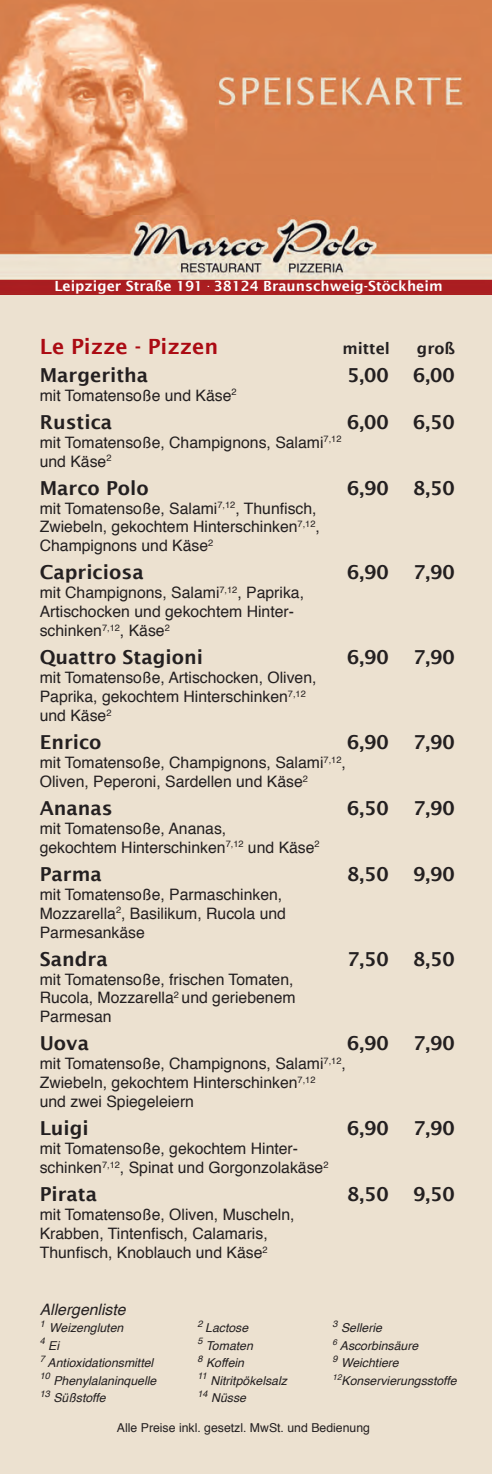
<style>
.page{position:relative;width:492px;height:1474px;background:#fff}
.page>*{position:absolute;margin:0;border:0;box-sizing:border-box;transform-origin:0 0}
.t1{font:600 21px "Lucida Sans";color:#ab0b13}
.t2{font:600 19.25px "Lucida Sans";color:#231f20}
.t3{font:15.75px/18.9px "Helvetica";color:#231f20}
.t4{font:italic 15.75px "Helvetica";color:#231f20}
.t5{font:600 15.75px "Lucida Sans";color:#231f20}
.t6{font:600 14px "Lucida Sans";color:#fff}
.t7{font:italic 12.25px "Helvetica";color:#231f20}
.t8{font:12.25px "Helvetica";color:#231f20}
</style>
<div class="page">
<div style="left:0;top:0;width:491px;height:1473px;background:#ece1d0"></div>
<img style="left:0;top:0;width:491px;height:295px">
<p class="t6" style="left:54px;top:278px;width:389px">Leipziger Straße 191 <sup>.</sup> 38124 Braunschweig-Stöckheim</p>
<p class="t1" style="left:40px;top:334px;width:180px">Le Pizze - Pizzen</p>
<p class="t5" style="left:342px;top:339px;width:49px">mittel</p>
<p class="t5" style="left:416px;top:339px;width:40px">groß</p>
<p class="t2" style="left:40px;top:364px;width:110px">Margeritha</p>
<p class="t2" style="left:346px;top:364px;width:43px">5,00</p>
<p class="t2" style="left:412px;top:364px;width:43px">6,00</p>
<p class="t3" style="left:40px;top:386px;width:198px">mit Tomatensoße und Käse<sup>2</sup></p>
<p class="t2" style="left:40px;top:411px;width:74px">Rustica</p>
<p class="t2" style="left:346px;top:411px;width:43px">6,00</p>
<p class="t2" style="left:412px;top:411px;width:43px">6,50</p>
<p class="t3" style="left:40px;top:433px;width:303px">mit Tomatensoße, Champignons, Salami<sup>7,12 </sup>und Käse<sup>2</sup></p>
<p class="t2" style="left:40px;top:477px;width:110px">Marco Polo</p>
<p class="t2" style="left:346px;top:477px;width:43px">6,90</p>
<p class="t2" style="left:412px;top:477px;width:43px">8,50</p>
<p class="t3" style="left:40px;top:499px;width:281px">mit Tomatensoße, Salami<sup>7,12</sup>, Thunfisch,<br>Zwiebeln, gekochtem Hinterschinken<sup>7,12</sup>,<br>Champignons und Käse<sup>2</sup></p>
<p class="t2" style="left:40px;top:561px;width:105px">Capriciosa</p>
<p class="t2" style="left:346px;top:561px;width:43px">6,90</p>
<p class="t2" style="left:412px;top:561px;width:43px">7,90</p>
<p class="t3" style="left:40px;top:584px;width:265px">mit Champignons, Salami<sup>7,12</sup>, Paprika,<br>Artischocken und gekochtem Hinter&shy;schinken<sup>7,12</sup>, Käse<sup>2</sup></p>
<p class="t2" style="left:40px;top:646px;width:164px">Quattro Stagioni</p>
<p class="t2" style="left:346px;top:646px;width:43px">6,90</p>
<p class="t2" style="left:412px;top:646px;width:43px">7,90</p>
<p class="t3" style="left:40px;top:668px;width:278px">mit Tomatensoße, Artischocken, Oliven,<br>Paprika, gekochtem Hinterschinken<sup>7,12 </sup>und Käse<sup>2</sup></p>
<p class="t2" style="left:40px;top:731px;width:63px">Enrico</p>
<p class="t2" style="left:346px;top:731px;width:43px">6,90</p>
<p class="t2" style="left:412px;top:731px;width:43px">7,90</p>
<p class="t3" style="left:40px;top:753px;width:307px">mit Tomatensoße, Champignons, Salami<sup>7,12</sup>,<br>Oliven, Peperoni, Sardellen und Käse<sup>2</sup></p>
<p class="t2" style="left:40px;top:797px;width:74px">Ananas</p>
<p class="t2" style="left:346px;top:797px;width:43px">6,50</p>
<p class="t2" style="left:412px;top:797px;width:43px">7,90</p>
<p class="t3" style="left:40px;top:819px;width:281px">mit Tomatensoße, Ananas,<br>gekochtem Hinterschinken<sup>7,12</sup> und Käse<sup>2</sup></p>
<p class="t2" style="left:40px;top:863px;width:63px">Parma</p>
<p class="t2" style="left:346px;top:863px;width:43px">8,50</p>
<p class="t2" style="left:412px;top:863px;width:43px">9,90</p>
<p class="t3" style="left:40px;top:885px;width:247px">mit Tomatensoße, Parmaschinken,<br>Mozzarella<sup>2</sup>, Basilikum, Rucola und<br>Parmesankäse</p>
<p class="t2" style="left:40px;top:947px;width:69px">Sandra</p>
<p class="t2" style="left:346px;top:947px;width:43px">7,50</p>
<p class="t2" style="left:412px;top:947px;width:43px">8,50</p>
<p class="t3" style="left:40px;top:970px;width:257px">mit Tomatensoße, frischen Tomaten,<br>Rucola, Mozzarella<sup>2</sup> und geriebenem<br>Parmesan</p>
<p class="t2" style="left:40px;top:1032px;width:51px">Uova</p>
<p class="t2" style="left:346px;top:1032px;width:43px">6,90</p>
<p class="t2" style="left:412px;top:1032px;width:43px">7,90</p>
<p class="t3" style="left:40px;top:1054px;width:307px">mit Tomatensoße, Champignons, Salami<sup>7,12</sup>,<br>Zwiebeln, gekochtem Hinterschinken<sup>7,12<br></sup>und zwei Spiegeleiern</p>
<p class="t2" style="left:40px;top:1117px;width:51px">Luigi</p>
<p class="t2" style="left:346px;top:1117px;width:43px">6,90</p>
<p class="t2" style="left:412px;top:1117px;width:43px">7,90</p>
<p class="t3" style="left:40px;top:1139px;width:290px">mit Tomatensoße, gekochtem Hinter&shy;schinken<sup>7,12</sup>, Spinat und Gorgonzolakäse<sup>2</sup></p>
<p class="t2" style="left:40px;top:1183px;width:59px">Pirata</p>
<p class="t2" style="left:346px;top:1183px;width:43px">8,50</p>
<p class="t2" style="left:412px;top:1183px;width:43px">9,50</p>
<p class="t3" style="left:40px;top:1205px;width:256px">mit Tomatensoße, Oliven, Muscheln,<br>Krabben, Tintenfisch, Calamaris,<br>Thunfisch, Knoblauch und Käse<sup>2</sup></p>
<p class="t4" style="left:40px;top:1296px;width:87px">Allergenliste</p>
<p class="t7" style="left:40px;top:1318px;width:85px"><sup>1</sup> Weizengluten</p>
<p class="t7" style="left:197px;top:1318px;width:52px"><sup>2</sup> Lactose</p>
<p class="t7" style="left:332px;top:1318px;width:51px"><sup>3</sup> Sellerie</p>
<p class="t7" style="left:40px;top:1335px;width:21px"><sup>4</sup> Ei</p>
<p class="t7" style="left:197px;top:1335px;width:57px"><sup>5</sup> Tomaten</p>
<p class="t7" style="left:332px;top:1335px;width:87px"><sup>6</sup> Ascorbinsäure</p>
<p class="t7" style="left:40px;top:1353px;width:115px"><sup>7</sup> Antioxidationsmittel</p>
<p class="t7" style="left:197px;top:1353px;width:48px"><sup>8</sup> Koffein</p>
<p class="t7" style="left:332px;top:1353px;width:68px"><sup>9</sup> Weichtiere</p>
<p class="t7" style="left:40px;top:1370px;width:118px"><sup>10</sup> Phenylalaninquelle</p>
<p class="t7" style="left:197px;top:1370px;width:91px"><sup>11</sup> Nitritpökelsalz</p>
<p class="t7" style="left:332px;top:1370px;width:125px"><sup>12</sup>Konservierungsstoffe</p>
<p class="t7" style="left:40px;top:1388px;width:67px"><sup>13</sup> Süßstoffe</p>
<p class="t7" style="left:197px;top:1388px;width:50px"><sup>14</sup> Nüsse</p>
<p class="t8" style="left:117px;top:1417px;width:254px">Alle Preise inkl. gesetzl. MwSt. und Bedienung</p>
</div>
